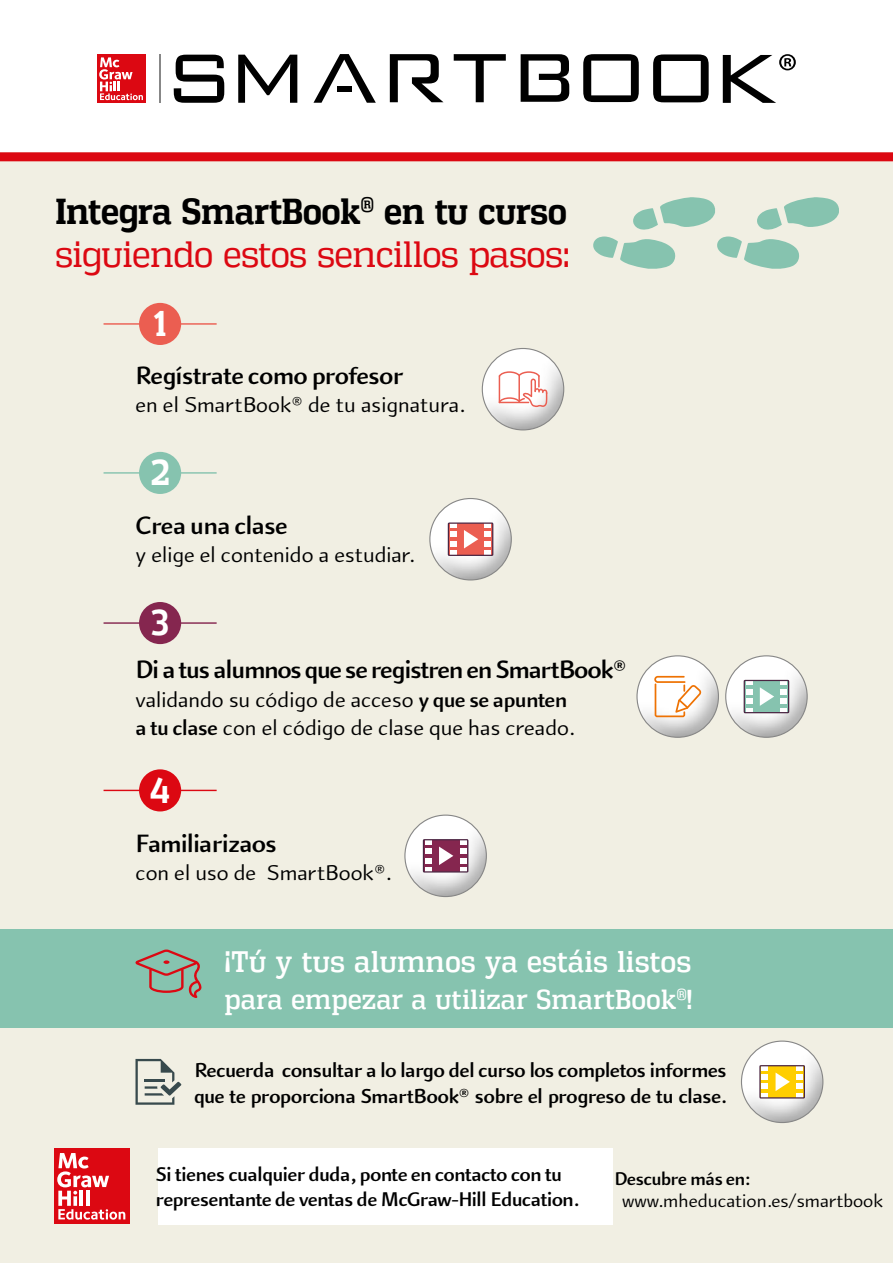
<style>
.page{position:relative;width:893px;height:1263px;background:#fff}
.page>*{position:absolute;margin:0;border:0;box-sizing:border-box;transform-origin:0 0}
.t1{font:35.55px "Vectipede Bk";color:#dc0812}
.t2{font:700 35.55px "Vectipede Rg";color:#000}
.t3{font:700 35.25px "Vectipede Rg";color:#fff}
.t4{font:29.25px "Vectipede Rg";letter-spacing:.02em;color:#fff}
.t5{font:27px "Vectipede Rg";letter-spacing:.02em;color:#fff}
.t6{font:700 26.7px "Arum Sans";letter-spacing:-.015em;color:#000}
.t7{font:22.8px/28.5px "Arum Sans";color:#000}
.t8{font:700 21.45px/26.4px "Arum Sans";letter-spacing:-.01em;color:#000}
.t9{font:700 21px/25.5px "Arum Sans";letter-spacing:-.005em;color:#000}
.t10{font:19.5px "Arum Sans";color:#000}
.t11{font:700 19.5px "Arum Sans";color:#000}
.s1{font-weight:700}
</style>
<div class="page">
<div style="left:0;top:152px;width:893px;height:1111px;background:#f1efe3"></div>
<div style="left:97px;top:54px;width:49px;height:49px;background:#dc0812"></div>
<svg style="left:99px;top:57px;width:44px;height:43px"></svg>
<hr style="left:159px;top:54px;width:2px;height:49px;background:#878787">
<svg style="left:583px;top:54px;width:56px;height:48px"></svg>
<svg style="left:653px;top:54px;width:56px;height:48px"></svg>
<svg style="left:174px;top:55px;width:50px;height:48px"></svg>
<svg style="left:238px;top:55px;width:59px;height:48px"></svg>
<svg style="left:454px;top:54px;width:52px;height:48px"></svg>
<svg style="left:390px;top:54px;width:53px;height:48px"></svg>
<svg style="left:521px;top:54px;width:48px;height:48px"></svg>
<svg style="left:313px;top:54px;width:63px;height:49px"></svg>
<div style="left:337px;top:86px;width:14px;height:5px;background:#000"></div>
<svg style="left:723px;top:54px;width:73px;height:49px"></svg>
<div style="left:0;top:152px;width:893px;height:9px;background:#dc0812"></div>
<svg style="left:633px;top:197px;width:82px;height:33px"></svg>
<svg style="left:593px;top:236px;width:83px;height:33px"></svg>
<svg style="left:757px;top:197px;width:82px;height:33px"></svg>
<svg style="left:717px;top:236px;width:82px;height:33px"></svg>
<hr style="left:104px;top:323px;width:113px;height:2px;background:#eb5e51">
<div style="left:139px;top:303px;width:42px;height:42px;background:#eb5e51;border-radius:50%"></div>
<hr style="left:104px;top:622px;width:113px;height:2px;background:#85264f">
<div style="left:139px;top:602px;width:42px;height:42px;background:#85264f;border-radius:50%"></div>
<hr style="left:104px;top:790px;width:113px;height:1px;background:#dc0812">
<div style="left:139px;top:769px;width:42px;height:42px;background:#dc0812;border-radius:50%"></div>
<hr style="left:104px;top:472px;width:113px;height:2px;background:#86c3af">
<div style="left:139px;top:452px;width:42px;height:42px;background:#86c3af;border-radius:50%"></div>
<div style="left:481px;top:348px;width:86px;height:84px;background:#000;opacity:.4"></div>
<svg style="left:499px;top:371px;width:48px;height:36px;background:#f9dad7"></svg>
<div style="left:482px;top:348px;width:82px;height:82px;border:1px solid #878787;border-radius:50%"></div>
<div style="left:429px;top:498px;width:85px;height:84px;background:#000;opacity:.4"></div>
<div style="left:448px;top:523px;width:45px;height:32px;background:#eb5e51"></div>
<svg style="left:450px;top:524px;width:6px;height:30px"></svg>
<svg style="left:485px;top:524px;width:6px;height:30px"></svg>
<div style="left:448px;top:522px;width:45px;height:34px;border:1px solid #4b2643"></div>
<svg style="left:464px;top:530px;width:14px;height:18px"></svg>
<div style="left:429px;top:498px;width:83px;height:82px;border:1px solid #878787;border-radius:50%"></div>
<div style="left:725px;top:656px;width:85px;height:84px;background:#000;opacity:.4"></div>
<div style="left:744px;top:680px;width:45px;height:33px;background:#86c3af"></div>
<svg style="left:746px;top:682px;width:6px;height:29px"></svg>
<svg style="left:781px;top:682px;width:6px;height:29px"></svg>
<div style="left:744px;top:680px;width:45px;height:33px;border:1px solid #4b2643"></div>
<svg style="left:760px;top:687px;width:14px;height:19px"></svg>
<div style="left:725px;top:655px;width:83px;height:83px;border:1px solid #878787;border-radius:50%"></div>
<div style="left:404px;top:815px;width:85px;height:84px;background:#000;opacity:.4"></div>
<div style="left:423px;top:840px;width:45px;height:32px;background:#85264f"></div>
<svg style="left:425px;top:841px;width:6px;height:29px"></svg>
<svg style="left:460px;top:841px;width:6px;height:29px"></svg>
<div style="left:423px;top:839px;width:45px;height:33px;border:1px solid #4b2643"></div>
<svg style="left:439px;top:846px;width:14px;height:19px"></svg>
<div style="left:404px;top:814px;width:83px;height:83px;border:1px solid #878787;border-radius:50%"></div>
<div style="left:636px;top:656px;width:85px;height:84px;background:#000;opacity:.4"></div>
<svg style="left:654px;top:676px;width:47px;height:41px;background:#f9e1cc"></svg>
<div style="left:636px;top:655px;width:83px;height:83px;border:1px solid #878787;border-radius:50%"></div>
<div style="left:0;top:929px;width:893px;height:99px;background:#86c3af"></div>
<div style="left:740px;top:1041px;width:86px;height:84px;background:#000;opacity:.4"></div>
<div style="left:760px;top:1066px;width:44px;height:32px;background:#ffce00"></div>
<svg style="left:762px;top:1067px;width:6px;height:29px"></svg>
<svg style="left:796px;top:1067px;width:7px;height:29px"></svg>
<div style="left:759px;top:1065px;width:46px;height:33px;border:1px solid #4b2643"></div>
<svg style="left:776px;top:1073px;width:14px;height:18px"></svg>
<div style="left:741px;top:1040px;width:82px;height:83px;border:1px solid #878787;border-radius:50%"></div>
<svg style="left:135px;top:1059px;width:46px;height:46px"></svg>
<div style="left:54px;top:1148px;width:76px;height:76px;background:#dc0812"></div>
<svg style="left:57px;top:1153px;width:68px;height:67px"></svg>
<svg style="left:135px;top:949px;width:67px;height:49px"></svg>
<div style="left:158px;top:1148px;width:455px;height:77px;background:#fff"></div>
<h1 class="t2" style="left:55px;top:191px;width:513px">Integra SmartBook<sup>®</sup> en tu curso</h1>
<h1 class="t1" style="left:55px;top:233px;width:516px">siguiendo estos sencillos pasos:</h1>
<h2 class="t3" style="left:154px;top:303px;width:14px">1</h2>
<p class="t6" style="left:135px;top:359px;width:269px">Regístrate como profesor</p>
<p class="t7" style="left:135px;top:391px;width:331px">en el SmartBook® de tu asignatura.</p>
<h2 class="t3" style="left:151px;top:451px;width:20px">2</h2>
<p class="t6" style="left:135px;top:509px;width:153px">Crea una clase</p>
<p class="t7" style="left:135px;top:541px;width:281px">y elige el contenido a estudiar.</p>
<h2 class="t3" style="left:151px;top:602px;width:19px">3</h2>
<p class="t6" style="left:135px;top:654px;width:492px">Di a tus alumnos que se registren en SmartBook®</p>
<p class="t7" style="left:135px;top:685px;width:441px">validando su código de acceso <span class="s1">y que se apunten a tu clase</span> con el código de clase que has creado.</p>
<h2 class="t3" style="left:150px;top:769px;width:21px">4</h2>
<p class="t6" style="left:135px;top:827px;width:143px">Familiarizaos</p>
<p class="t7" style="left:135px;top:859px;width:257px">con el uso de SmartBook®.</p>
<p class="t4" style="left:225px;top:944px;width:468px">¡Tú y tus alumnos ya estáis listos</p>
<p class="t5" style="left:225px;top:984px;width:469px">para empezar a utilizar SmartBook<sup>®</sup>!</p>
<p class="t8" style="left:194px;top:1057px;width:534px">Recuerda consultar a lo largo del curso los completos informes que te proporciona SmartBook® sobre el progreso de tu clase.</p>
<p class="t9" style="left:156px;top:1162px;width:425px">Si tienes cualquier duda, ponte en contacto con tu representante de ventas de McGraw-Hill Education.</p>
<p class="t11" style="left:614px;top:1167px;width:137px">Descubre más en:</p>
<p class="t10" style="left:622px;top:1189px;width:263px">www.mheducation.es/smartbook</p>
</div>
